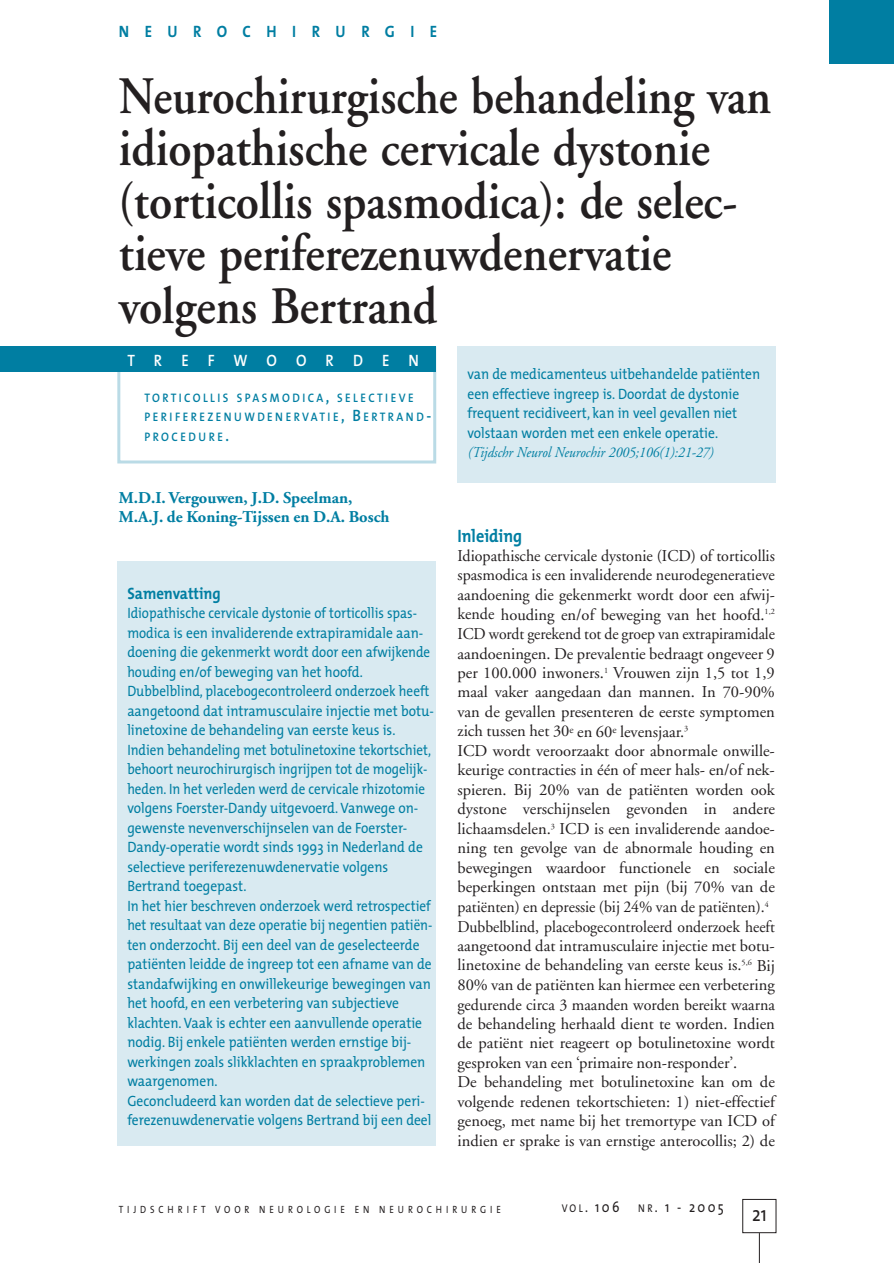
<style>
.page{position:relative;width:894px;height:1263px;background:#fff}
.page>*{position:absolute;margin:0;border:0;box-sizing:border-box;transform-origin:0 0}
.t1{font:600 52.5px/52.5px "Adobe Garamond";color:#231f20;scale:.88 1}
.t2{font:21px "The Mix";color:#231f20;scale:.85 1}
.t3{font:700 18px "The Mix";color:#007ea2;scale:.9 1}
.t4{font:16.5px/19.5px "Adobe Garamond";color:#231f20}
.t5{font:700 16.5px/19.5px "Adobe Garamond";color:#007ea2}
.t6{font:700 16.5px "The Mix";letter-spacing:1.025em;color:#007ea2;scale:.9 1}
.t7{font:700 16.5px "The Mix";color:#007ea2;scale:.9 1}
.t8{font:600 16.5px "The Mix";letter-spacing:1.28em;color:#fff;scale:.9 1}
.t9{font:15px/19.5px "The Mix";color:#007ea2;scale:.87 1}
.t10{font:15px/19.5px "The Mix";color:#007ea2;scale:.9 1}
.t11{font:italic 15px "Adobe Garamond";color:#007ea2;scale:.9 1}
.t12{font:15px "The Mix";letter-spacing:.185em;color:#231f20;scale:.85 1}
.t13{font:600 12.3px/19.5px "The Mix";letter-spacing:.22em;color:#007ea2;scale:.9 1}
.t14{font:10.5px "The Mix";letter-spacing:.43em;color:#231f20;scale:.85 1}
.s1{font-size:16.5px}
.s2{font-size:11.25px}
</style>
<div class="page">
<hr style="left:759px;top:1233px;width:1px;height:30px;background:#231f20">
<div style="left:742px;top:1199px;width:34px;height:34px;border:1px solid #231f20"></div>
<div style="left:117px;top:346px;width:319px;height:118px;border:3px solid #badbe6"></div>
<div style="left:0;top:346px;width:436px;height:26px;background:#007ea2"></div>
<div style="left:830px;top:0;width:64px;height:64px;background:#007ea2"></div>
<div style="left:117px;top:561px;width:319px;height:585px;background:#d9eaf1"></div>
<div style="left:458px;top:346px;width:318px;height:137px;background:#d9eaf1"></div>
<p class="t6" style="left:119px;top:26px;width:355px">NEUROCHIRURGIE</p>
<h1 class="t1" style="left:119px;top:75px;width:743px">Neurochirurgische behandeling van idiopathische cervicale dystonie (torticollis spasmodica): de selec&shy;tieve periferezenuwdenervatie volgens Bertrand</h1>
<p class="t8" style="left:127px;top:354px;width:326px">TREFWOORDEN</p>
<p class="t13" style="left:144px;top:389px;width:320px">TORTICOLLIS SPASMODICA<span class="s1">,</span> SELECTIEVE<br>PERIFEREZENUWDENERVATIE<span class="s1">, B</span>ERTRAND<span class="s1">-<br></span>PROCEDURE<span class="s1">.</span></p>
<p class="t5" style="left:119px;top:489px;width:272px">M.D.I. Vergouwen, J.D. Speelman,<br>M.A.J. de Koning-Tijssen en D.A. Bosch</p>
<p class="t7" style="left:127px;top:587px;width:105px">Samenvatting</p>
<p class="t9" style="left:127px;top:605px;width:354px">Idiopathische cervicale dystonie of torticollis spas&shy;modica is een invaliderende extrapiramidale aan&shy;doening die gekenmerkt wordt door een afwijkende houding en/of beweging van het hoofd.<br>Dubbelblind, placebogecontroleerd onderzoek heeft aangetoond dat intramusculaire injectie met botu&shy;linetoxine de behandeling van eerste keus is.<br>Indien behandeling met botulinetoxine tekortschiet, behoort neurochirurgisch ingrijpen tot de mogelijk&shy;heden. In het verleden werd de cervicale rhizotomie volgens Foerster-Dandy uitgevoerd. Vanwege on&shy;gewenste nevenverschijnselen van de Foerster-Dandy-operatie wordt sinds 1993 in Nederland de selectieve periferezenuwdenervatie volgens Bertrand toegepast.<br>In het hier beschreven onderzoek werd retrospectief het resultaat van deze operatie bij negentien patiën&shy;ten onderzocht. Bij een deel van de geselecteerde patiënten leidde de ingreep tot een afname van de standafwijking en onwillekeurige bewegingen van het hoofd, en een verbetering van subjectieve klachten. Vaak is echter een aanvullende operatie nodig. Bij enkele patiënten werden ernstige bij&shy;werkingen zoals slikklachten en spraakproblemen waargenomen.<br>Geconcludeerd kan worden dat de selectieve peri&shy;ferezenuwdenervatie volgens Bertrand bij een deel</p>
<p class="t10" style="left:468px;top:366px;width:327px">van de medicamenteus uitbehandelde patiënten een effectieve ingreep is. Doordat de dystonie frequent recidiveert, kan in veel gevallen niet volstaan worden met een enkele operatie.</p>
<p class="t11" style="left:468px;top:447px;width:275px">(Tijdschr Neurol Neurochir 2005;106(1):21-27)</p>
<p class="t3" style="left:457px;top:529px;width:73px">Inleiding</p>
<p class="t4" style="left:457px;top:548px;width:319px">Idiopathische cervicale dystonie (ICD) of torticollis spasmodica is een invaliderende neurodegeneratieve aandoening die gekenmerkt wordt door een afwij&shy;kende houding en/of beweging van het hoofd.<sup>1,2<br></sup>ICD wordt gerekend tot de groep van extrapiramidale aandoeningen. De prevalentie bedraagt ongeveer 9 per 100.000 inwoners.<sup>1</sup> Vrouwen zijn 1,5 tot 1,9 maal vaker aangedaan dan mannen. In 70-90% van de gevallen presenteren de eerste symptomen zich tussen het 30<sup>e</sup> en 60<sup>e</sup> levensjaar.<sup>3<br></sup>ICD wordt veroorzaakt door abnormale onwille&shy;keurige contracties in één of meer hals- en/of nek&shy;spieren. Bij 20% van de patiënten worden ook dystone verschijnselen gevonden in andere lichaamsdelen.<sup>3</sup> ICD is een invaliderende aandoe&shy;ning ten gevolge van de abnormale houding en bewegingen waardoor functionele en sociale beperkingen ontstaan met pijn (bij 70% van de patiënten) en depressie (bij 24% van de patiënten).<sup>4<br></sup>Dubbelblind, placebogecontroleerd onderzoek heeft aangetoond dat intramusculaire injectie met botu&shy;linetoxine de behandeling van eerste keus is.<sup>5,6</sup> Bij 80% van de patiënten kan hiermee een verbetering gedurende circa 3 maanden worden bereikt waarna de behandeling herhaald dient te worden. Indien de patiënt niet reageert op botulinetoxine wordt gesproken van een ‘primaire non-responder’.<br>De behandeling met botulinetoxine kan om de volgende redenen tekortschieten: 1) niet-effectief genoeg, met name bij het tremortype van ICD of indien er sprake is van ernstige anterocollis; 2) de</p>
<p class="t14" style="left:119px;top:1205px;width:451px">TIJDSCHRIFT VOOR NEUROLOGIE EN NEUROCHIRURGIE</p>
<p class="t12" style="left:562px;top:1201px;width:192px"><span class="s2">VOL</span>. 106 <span class="s2">NR</span>. 1 - 2005</p>
<p class="t2" style="left:752px;top:1207px;width:19px">21</p>
</div>
